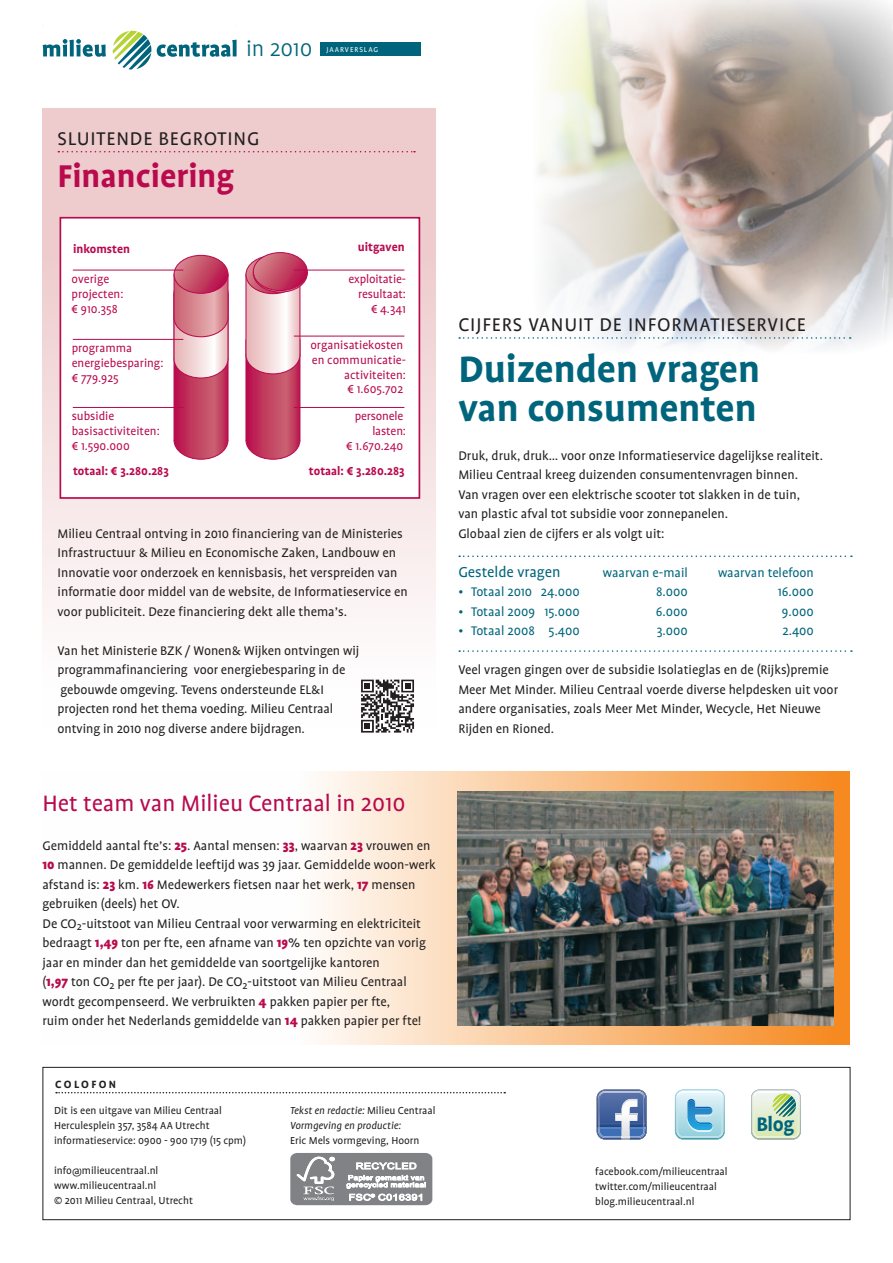
<style>
.page{position:relative;width:893px;height:1263px;background:#fff}
.page>*{position:absolute;margin:0;border:0;box-sizing:border-box;transform-origin:0 0}
.t1{font:700 42px/39px "Profile";color:#00657c}
.t2{font:700 36px "Profile";color:#b80a4d}
.t3{font:25.5px "Profile";color:#b80a4d}
.t4{font:300 24.75px "Profile";color:#00657c}
.t5{font:700 22.35px "Profile";letter-spacing:-.02em;color:#00657c}
.t6{font:21px "Profile";letter-spacing:.04em;color:#231f20}
.t7{font:16.5px "Profile";color:#00657c}
.t8{font:14.25px/19.5px "Profile";color:#231f20}
.t9{font:14.25px "Profile";color:#00657c}
.t10{font:13.2px/14.9px "Profile";color:#b80a4d;text-align:right}
.t11{font:700 13.2px "Profile";color:#b80a4d}
.t12{font:700 12px "Profile";color:#231f20}
.t13{font:11.7px/15px "Profile";color:#231f20}
.t14{font:italic 11.7px/15px "Profile";color:#231f20}
.t15{font:8.1px "Profile";letter-spacing:.12em;color:#fff}
.s1{font-weight:900;color:#b80a4d}
.s2{font-style:normal}
</style>
<div class="page">
<svg style="left:43px;top:39px;width:63px;height:18px"></svg>
<svg style="left:157px;top:40px;width:80px;height:17px"></svg>
<svg style="left:113px;top:30px;width:38px;height:40px"></svg>
<div style="left:320px;top:43px;width:101px;height:13px;background:#00657c"></div>
<div style="left:43px;top:1067px;width:807px;height:153px;border:1px solid #231f20"></div>
<svg style="left:56px;top:1092px;width:449px;height:1px"></svg>
<svg style="left:290px;top:1153px;width:142px;height:52px"></svg>
<svg style="left:597px;top:1089px;width:50px;height:50px;background:#748db8"></svg>
<img style="left:598px;top:1091px;width:47px;height:8px">
<svg style="left:675px;top:1089px;width:50px;height:50px;background:#a2d2e4"></svg>
<svg style="left:751px;top:1089px;width:50px;height:50px;background:#cfe0c1"></svg>
<svg style="left:319px;top:772px;width:531px;height:273px;background:#f9d3ae"></svg>
<img style="left:457px;top:791px;width:376px;height:234px">
<img style="left:538px;top:0;width:355px;height:349px">
<svg style="left:459px;top:337px;width:392px;height:2px"></svg>
<svg style="left:459px;top:555px;width:393px;height:2px"></svg>
<svg style="left:459px;top:650px;width:393px;height:2px"></svg>
<div style="left:43px;top:108px;width:393px;height:619px;background:linear-gradient(to bottom,#e9bdbf,#fefefe)"></div>
<svg style="left:58px;top:151px;width:357px;height:1px"></svg>
<svg style="left:361px;top:680px;width:53px;height:52px"></svg>
<div style="left:60px;top:218px;width:359px;height:280px;background:#fff"></div>
<svg style="left:245px;top:253px;width:63px;height:207px"></svg>
<div style="left:253px;top:252px;width:55px;height:39px;border:1px solid #b80a4d;border-radius:50%"></div>
<svg style="left:173px;top:255px;width:56px;height:205px;background:#d27188"></svg>
<div style="left:174px;top:255px;width:54px;height:39px;border:1px solid #b80a4d;border-radius:50%"></div>
<hr style="left:73px;top:339px;width:110px;height:1px;background:#b80a4d">
<hr style="left:73px;top:407px;width:110px;height:1px;background:#b80a4d">
<hr style="left:73px;top:270px;width:110px;height:1px;background:#b80a4d">
<hr style="left:294px;top:336px;width:110px;height:1px;background:#b80a4d">
<hr style="left:294px;top:407px;width:110px;height:1px;background:#b80a4d">
<hr style="left:294px;top:270px;width:110px;height:1px;background:#b80a4d">
<div style="left:60px;top:217px;width:360px;height:282px;border:2px solid #b80a4d"></div>
<h3 class="t4" style="left:246px;top:36px;width:68px">in 2010</h3>
<p class="t15" style="left:326px;top:45px;width:53px">jaarverslag</p>
<h3 class="t6" style="left:58px;top:127px;width:203px">sluitende begroting</h3>
<h2 class="t2" style="left:58px;top:156px;width:178px">Financiering</h2>
<p class="t11" style="left:73px;top:242px;width:58px">inkomsten</p>
<p class="t11" style="left:358px;top:240px;width:48px">uitgaven</p>
<p class="t10" style="left:72px;top:272px;width:53px;text-align:left">overige projecten: € 910.358</p>
<p class="t10" style="left:72px;top:341px;width:93px;text-align:left">programma energiebesparing: € 779.925</p>
<p class="t10" style="left:72px;top:409px;width:90px;text-align:left">subsidie basisactiviteiten: € 1.590.000</p>
<p class="t10" style="left:348px;top:272px;width:59px">exploitatie&shy;resultaat: € 4.341</p>
<p class="t10" style="left:310px;top:338px;width:97px">organisatiekosten en communicatie&shy;activiteiten:<br>€ 1.605.702</p>
<p class="t10" style="left:346px;top:409px;width:61px">personele lasten:<br>€ 1.670.240</p>
<p class="t11" style="left:73px;top:464px;width:97px">totaal: € 3.280.283</p>
<p class="t11" style="left:309px;top:464px;width:97px">totaal: € 3.280.283</p>
<p class="t8" style="left:58px;top:524px;width:352px">Milieu Centraal ontving in 2010 financiering van de Ministeries<br>I nfrastructuur &amp; Milieu en Economische Zaken, Landbouw en<br>I nnovatie voor onderzoek en kennisbasis, het verspreiden van informatie door middel van de website, de I nformatieservice en voor publiciteit. Deze financiering dekt alle thema’s.</p>
<p class="t8" style="left:58px;top:641px;width:304px">Van het Ministerie BZK / Wonen&amp; Wijken ontvingen wij programmafinanciering voor energiebesparing in de gebouwde omgeving. Tevens ondersteunde EL&amp;I projecten rond het thema voeding. Milieu Centraal ontving in 2010 nog diverse andere bijdragen.</p>
<h3 class="t6" style="left:458px;top:314px;width:349px">Cijfers vanuit de I nformatieservice</h3>
<h1 class="t1" style="left:458px;top:349px;width:303px">Duizenden vragen van consumenten</h1>
<p class="t8" style="left:458px;top:446px;width:366px">Druk, druk, druk… voor onze I nformatieservice dagelijkse realiteit.<br>Milieu Centraal kreeg duizenden consumentenvragen binnen.<br>Van vragen over een elektrische scooter tot slakken in de tuin, van plastic afval tot subsidie voor zonnepanelen.<br>Globaal zien de cijfers er als volgt uit:</p>
<p class="t7" style="left:458px;top:563px;width:104px">Gestelde vragen</p>
<p class="t9" style="left:603px;top:565px;width:87px">waarvan e-mail</p>
<p class="t9" style="left:718px;top:565px;width:97px">waarvan telefoon</p>
<p class="t9" style="left:458px;top:585px;width:123px">• Totaal 2010 24.000</p>
<p class="t9" style="left:656px;top:585px;width:33px">8.000</p>
<p class="t9" style="left:778px;top:585px;width:38px">16.000</p>
<p class="t9" style="left:458px;top:604px;width:123px">• Totaal 2009 15.000</p>
<p class="t9" style="left:656px;top:604px;width:33px">6.000</p>
<p class="t9" style="left:782px;top:604px;width:33px">9.000</p>
<p class="t9" style="left:458px;top:624px;width:123px">• Totaal 2008 5.400</p>
<p class="t9" style="left:657px;top:624px;width:33px">3.000</p>
<p class="t9" style="left:782px;top:624px;width:33px">2.400</p>
<p class="t8" style="left:458px;top:660px;width:381px">Veel vragen gingen over de subsidie Isolatieglas en de (Rijks)premie Meer Met Minder. Milieu Centraal voerde diverse helpdesken uit voor andere organisaties, zoals Meer Met Minder, Wecycle, Het N ieuwe Rijden en Rioned.</p>
<h3 class="t3" style="left:43px;top:790px;width:364px">Het team van Milieu Centraal in 2010</h3>
<p class="t8" style="left:43px;top:836px;width:395px">Gemiddeld aantal fte’s: <span class="s1">25</span>. Aantal mensen: <span class="s1">33</span>, waarvan <span class="s1">23</span> vrouwen en <span class="s1">10</span> mannen. De gemiddelde leeftijd was 39 jaar. Gemiddelde woon-werk afstand is: <span class="s1">23</span> km. <span class="s1">16</span> Medewerkers fietsen naar het werk, <span class="s1">17</span> mensen gebruiken (deels) het OV.<br>De CO<sub>2</sub>-uitstoot van Milieu Centraal voor verwarming en elektriciteit bedraagt <span class="s1">1,49</span> ton per fte, een afname van <span class="s1">19</span>% ten opzichte van vorig jaar en minder dan het gemiddelde van soortgelijke kantoren<br>(<span class="s1">1,97</span> ton CO<sub>2</sub> per fte per jaar). De CO<sub>2</sub>-uitstoot van Milieu Centraal wordt gecompenseerd. We verbruikten <span class="s1">4</span> pakken papier per fte,<br>ruim onder het Nederlands gemiddelde van <span class="s1">14</span> pakken papier per fte!</p>
<p class="t12" style="left:55px;top:1077px;width:10px">colofon</p>
<p class="t13" style="left:54px;top:1102px;width:193px">Dit is een uitgave van Milieu Centraal<br>Herculesplein 357, 3584 AA Utrecht informatieservice: 0900 - 900 1719 (15 cpm)</p>
<p class="t13" style="left:54px;top:1162px;width:140px">info@milieucentraal.nl www.milieucentraal.nl<br>© 2011 Milieu Centraal, Utrecht</p>
<p class="t14" style="left:290px;top:1102px;width:147px">Tekst en redactie: <span class="s2">Milieu Centraal<br></span>Vormgeving en productie:</p>
<p class="t13" style="left:290px;top:1132px;width:131px">Eric Mels vormgeving, Hoorn</p>
<p class="t13" style="left:595px;top:1164px;width:134px">facebook.com/milieucentraal twitter.com/milieucentraal blog.milieucentraal.nl</p>
<h3 class="t5" style="left:741px;top:1112px;width:39px">Blog</h3>
<h3 class="t5" style="left:750px;top:1112px;width:39px">Blog</h3>
<h3 class="t5" style="left:756px;top:1112px;width:39px">Blog</h3>
</div>
